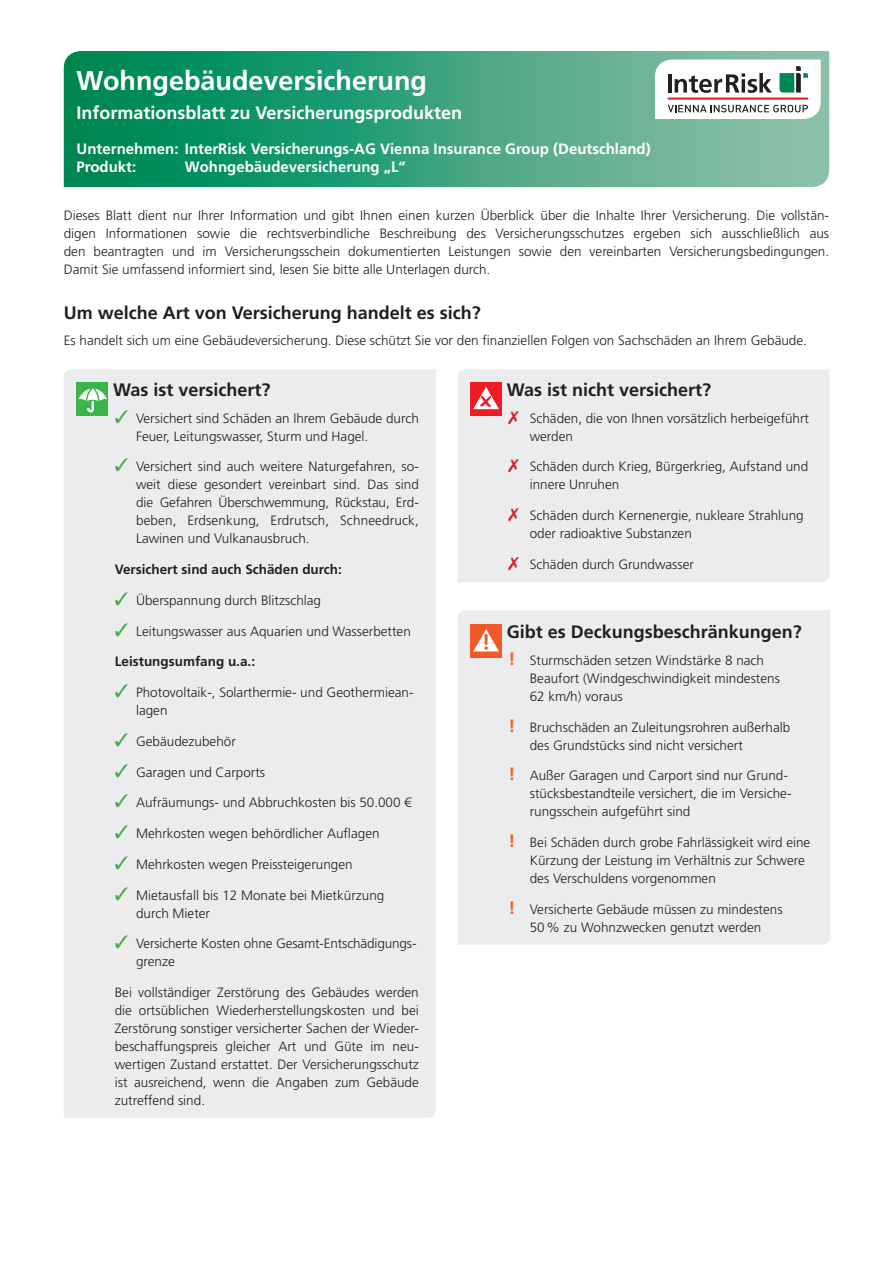
<style>
.page{position:relative;width:893px;height:1263px;background:#fff}
.page>*{position:absolute;margin:0;border:0;box-sizing:border-box;transform-origin:0 0}
.t1{font:700 27px "Frutiger LT Std";color:#fff}
.t2{font:700 18px "Frutiger LT Std";color:#231f20}
.t3{font:700 18px "Frutiger LT Std";color:#fff}
.t4{font:700 15px/18px "Frutiger LT Std";color:#fff}
.t5{font:300 13.5px/18px "Frutiger LT Std";color:#231f20}
.t6{font:700 13.5px "Frutiger LT Std";color:#231f20}
.s1{color:#40ae49}
.s2{color:#d1232a}
.s3{font-weight:700;font-size:18px;color:#f36421}
</style>
<div class="page">
<svg style="left:64px;top:51px;width:765px;height:136px;background:#38a17b"></svg>
<svg style="left:655px;top:60px;width:166px;height:59px"></svg>
<div style="left:64px;top:369px;width:372px;height:749px;background:#ececee"></div>
<div style="left:77px;top:382px;width:31px;height:33px;background:#3ab54a"></div>
<svg style="left:78px;top:385px;width:29px;height:28px"></svg>
<div style="left:458px;top:369px;width:372px;height:213px;background:#ececee"></div>
<div style="left:470px;top:382px;width:32px;height:33px;background:#ee1d23"></div>
<svg style="left:473px;top:387px;width:26px;height:22px"></svg>
<div style="left:458px;top:610px;width:372px;height:335px;background:#ececee"></div>
<div style="left:470px;top:625px;width:32px;height:32px;background:#f15929"></div>
<svg style="left:473px;top:629px;width:26px;height:22px"></svg>
<h1 class="t1" style="left:77px;top:65px;width:352px">Wohngebäudeversicherung</h1>
<h2 class="t3" style="left:77px;top:103px;width:387px">Informationsblatt zu Versicherungsprodukten</h2>
<p class="t4" style="left:77px;top:140px;width:576px">Unternehmen: InterRisk Versicherungs-AG Vienna Insurance Group (Deutschland)<br>Produkt:</p>
<p class="t4" style="left:185px;top:158px;width:222px">Wohngebäudeversicherung „L“</p>
<p class="t5" style="left:64px;top:206px;width:767px;text-align:justify">Dieses Blatt dient nur Ihrer Information und gibt Ihnen einen kurzen Überblick über die Inhalte Ihrer Versicherung. Die vollstän&shy;digen Informationen sowie die rechtsverbindliche Beschreibung des Versicherungsschutzes ergeben sich ausschließlich aus den beantragten und im Versicherungsschein dokumentierten Leistungen sowie den vereinbarten Versicherungsbedingungen.<br>Damit Sie umfassend informiert sind, lesen Sie bitte alle Unterlagen durch.</p>
<h2 class="t2" style="left:64px;top:302px;width:419px">Um welche Art von Versicherung handelt es sich?</h2>
<p class="t5" style="left:64px;top:332px;width:745px">Es handelt sich um eine Gebäudeversicherung. Diese schützt Sie vor den finanziellen Folgen von Sachschäden an Ihrem Gebäude.</p>
<h2 class="t2" style="left:113px;top:379px;width:159px">Was ist versichert?</h2>
<p class="t5" style="left:136px;top:409px;width:284px;text-indent:-21px"><span class="s1">✓</span> Versichert sind Schäden an Ihrem Gebäude durch<br>Feuer, Leitungswasser, Sturm und Hagel.</p>
<p class="t5" style="left:136px;top:458px;width:284px;text-align:justify;text-indent:-21px"><span class="s1">✓</span> Versichert sind auch weitere Naturgefahren, so&shy;weit diese gesondert vereinbart sind. Das sind die Gefahren Überschwemmung, Rückstau, Erd&shy;beben, Erdsenkung, Erdrutsch, Schneedruck, Lawinen und Vulkanausbruch.</p>
<p class="t6" style="left:115px;top:561px;width:229px">Versichert sind auch Schäden durch:</p>
<p class="t5" style="left:115px;top:591px;width:208px"><span class="s1">✓</span> Überspannung durch Blitzschlag</p>
<p class="t5" style="left:115px;top:622px;width:298px"><span class="s1">✓</span> Leitungswasser aus Aquarien und Wasserbetten</p>
<p class="t6" style="left:115px;top:654px;width:142px">Leistungsumfang u.a.:</p>
<p class="t5" style="left:136px;top:684px;width:279px;text-indent:-21px"><span class="s1">✓</span> Photovoltaik-, Solarthermie- und Geothermiean&shy;lagen</p>
<p class="t5" style="left:115px;top:732px;width:123px"><span class="s1">✓</span> Gebäudezubehör</p>
<p class="t5" style="left:115px;top:763px;width:152px"><span class="s1">✓</span> Garagen und Carports</p>
<p class="t5" style="left:115px;top:794px;width:298px"><span class="s1">✓</span> Aufräumungs- und Abbruchkosten bis 50.000 €</p>
<p class="t5" style="left:115px;top:825px;width:266px"><span class="s1">✓</span> Mehrkosten wegen behördlicher Auflagen</p>
<p class="t5" style="left:115px;top:855px;width:239px"><span class="s1">✓</span> Mehrkosten wegen Preissteigerungen</p>
<p class="t5" style="left:136px;top:886px;width:250px;text-indent:-21px"><span class="s1">✓</span> Mietausfall bis 12 Monate bei Mietkürzung durch Mieter</p>
<p class="t5" style="left:136px;top:935px;width:282px;text-indent:-21px"><span class="s1">✓</span> Versicherte Kosten ohne Gesamt-Entschädigungs&shy;grenze</p>
<p class="t5" style="left:115px;top:984px;width:306px;text-align:justify">Bei vollständiger Zerstörung des Gebäudes werden die ortsüblichen Wiederherstellungskosten und bei Zerstörung sonstiger versicherter Sachen der Wieder&shy;beschaffungspreis gleicher Art und Güte im neu&shy;wertigen Zustand erstattet. Der Versicherungsschutz ist ausreichend, wenn die Angaben zum Gebäude zutreffend sind.</p>
<h2 class="t2" style="left:507px;top:379px;width:206px">Was ist nicht versichert?</h2>
<p class="t5" style="left:530px;top:409px;width:281px;text-indent:-21px"><span class="s2">✗</span> Schäden, die von Ihnen vorsätzlich herbeigeführt werden</p>
<p class="t5" style="left:530px;top:458px;width:280px;text-indent:-21px"><span class="s2">✗</span> Schäden durch Krieg, Bürgerkrieg, Aufstand und innere Unruhen</p>
<p class="t5" style="left:530px;top:507px;width:275px;text-indent:-21px"><span class="s2">✗</span> Schäden durch Kernenergie, nukleare Strahlung oder radioaktive Substanzen</p>
<p class="t5" style="left:508px;top:555px;width:187px"><span class="s2">✗</span> Schäden durch Grundwasser</p>
<h2 class="t2" style="left:507px;top:621px;width:297px">Gibt es Deckungsbeschränkungen?</h2>
<p class="t5" style="left:530px;top:651px;width:252px;text-indent:-21px"><span class="s3">!</span> Sturmschäden setzen Windstärke 8 nach<br>Beaufort (Windgeschwindigkeit mindestens<br>62 km/h) voraus</p>
<p class="t5" style="left:530px;top:718px;width:262px;text-indent:-21px"><span class="s3">!</span> Bruchschäden an Zuleitungsrohren außerhalb des Grundstücks sind nicht versichert</p>
<p class="t5" style="left:530px;top:767px;width:263px;text-indent:-21px"><span class="s3">!</span> Außer Garagen und Carport sind nur Grund&shy;stücksbestandteile versichert, die im Versiche&shy;rungsschein aufgeführt sind</p>
<p class="t5" style="left:530px;top:834px;width:282px;text-indent:-21px"><span class="s3">!</span> Bei Schäden durch grobe Fahrlässigkeit wird eine<br>Kürzung der Leistung im Verhältnis zur Schwere des Verschuldens vorgenommen</p>
<p class="t5" style="left:508px;top:900px;width:276px;text-align:center"><span class="s3">!</span> Versicherte Gebäude müssen zu mindestens<br>50% zu Wohnzwecken genutzt werden</p>
</div>
